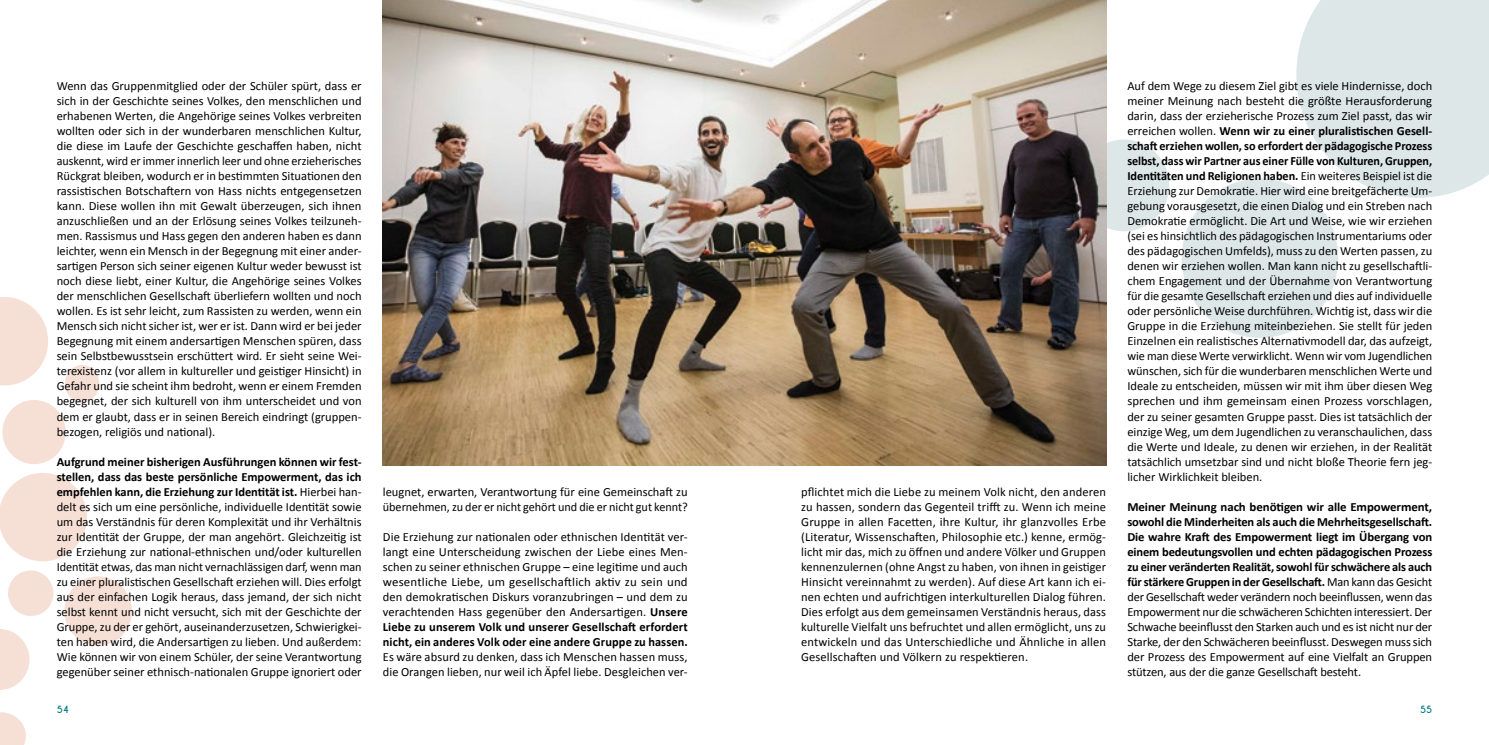
<style>
.page{position:relative;width:1489px;height:745px;background:#fff}
.page>*{position:absolute;margin:0;border:0;box-sizing:border-box;transform-origin:0 0}
.t1{font:12.5px/15px "Calibri";color:#000;text-align:justify}
.t2{font:700 12.5px/15px "Calibri";letter-spacing:-.005em;color:#000}
.t3{font:700 9.38px "Caviar Dreams";color:#00797d}
.s1{font-weight:400}
.s2{font-weight:700}
</style>
<div class="page">
<div style="left:1181px;top:178px;width:157px;height:160px;background:#dee7e8;border-radius:50%"></div>
<svg style="left:1296px;top:0;width:192px;height:198px;background:#e1e9ea"></svg>
<div style="left:1078px;top:139px;width:91px;height:92px;background:#dee7e8;border-radius:50%"></div>
<div style="left:8px;top:570px;width:45px;height:45px;background:#f6e0d6;border-radius:50%"></div>
<div style="left:65px;top:365px;width:34px;height:37px;background:#f6e0d6;border-radius:50%"></div>
<svg style="left:0;top:629px;width:29px;height:60px"></svg>
<div style="left:2px;top:399px;width:64px;height:65px;background:#f6e0d6;border-radius:50%"></div>
<svg style="left:0;top:473px;width:87px;height:88px"></svg>
<svg style="left:0;top:712px;width:26px;height:32px"></svg>
<div style="left:64px;top:576px;width:68px;height:69px;background:#f6e0d6;border-radius:50%"></div>
<svg style="left:0;top:297px;width:48px;height:88px"></svg>
<img style="left:383px;top:0;width:723px;height:465px">
<p class="t1" style="left:57px;top:78px;width:306px">Wenn das Gruppenmitglied oder der Schüler spürt, dass er sich in der Geschichte seines Volkes, den menschlichen und erhabenen Werten, die Angehörige seines Volkes verbreiten wollten oder sich in der wunderbaren menschlichen Kultur, die diese im Laufe der Geschichte geschaffen haben, nicht auskennt, wird er immer innerlich leer und ohne erzieherisches Rückgrat bleiben, wodurch er in bestimmten Situationen den rassistischen Botschaftern von Hass nichts entgegensetzen kann. Diese wollen ihn mit Gewalt überzeugen, sich ihnen</p>
<p class="t1" style="left:57px;top:228px;width:306px">men. Rassismus und Hass gegen den anderen haben es dann</p>
<p class="t1" style="left:57px;top:213px;width:306px">anzuschließen und an der Erlösung seines Volkes teilzuneh-</p>
<p class="t1" style="left:57px;top:258px;width:306px">sartigen Person sich seiner eigenen Kultur weder bewusst ist</p>
<p class="t1" style="left:57px;top:243px;width:306px">leichter, wenn ein Mensch in der Begegnung mit einer ander-</p>
<p class="t1" style="left:57px;top:273px;width:306px">noch diese liebt, einer Kultur, die Angehörige seines Volkes der menschlichen Gesellschaft überliefern wollten und noch wollen. Es ist sehr leicht, zum Rassisten zu werden, wenn ein Mensch sich nicht sicher ist, wer er ist. Dann wird er bei jeder Begegnung mit einem andersartigen Menschen spüren, dass</p>
<p class="t1" style="left:57px;top:363px;width:306px">terexistenz (vor allem in kultureller und geistiger Hinsicht) in</p>
<p class="t1" style="left:57px;top:348px;width:306px">sein Selbstbewusstsein erschüttert wird. Er sieht seine Wei-</p>
<p class="t1" style="left:57px;top:378px;width:306px">Gefahr und sie scheint ihm bedroht, wenn er einem Fremden begegnet, der sich kulturell von ihm unterscheidet und von</p>
<p class="t1" style="left:57px;top:423px;width:160px">bezogen, religiös und national .(</p>
<p class="t1" style="left:57px;top:408px;width:306px">dem er glaubt, dass er in seinen Bereich eindringt (gruppen-</p>
<p class="t2" style="left:57px;top:453px;width:306px">Aufgrund meiner bisherigen Ausführungen können wir fest-</p>
<p class="t1" style="left:57px;top:498px;width:306px">delt es sich um eine persönliche, individuelle Identität sowie</p>
<p class="t2" style="left:57px;top:468px;width:306px">stellen, dass das beste persönliche Empowerment, das ich</p>
<p class="t2" style="left:57px;top:483px;width:306px">empfehlen kann, die Erziehung zur Identität ist. <span class="s1">Hierbei han-</span></p>
<p class="t1" style="left:57px;top:513px;width:306px">um das Verständnis für deren Komplexität und ihr Verhältnis zur Identität der Gruppe, der man angehört. Gleichzeitig ist die Erziehung zur national-ethnischen und/oder kulturellen Identität etwas, das man nicht vernachlässigen darf, wenn man zu einer pluralistischen Gesellschaft erziehen will. Dies erfolgt aus der einfachen Logik heraus, dass jemand, der sich nicht selbst kennt und nicht versucht, sich mit der Geschichte der</p>
<p class="t1" style="left:57px;top:633px;width:306px">ten haben wird, die Andersartigen zu lieben. Und außerdem:</p>
<p class="t1" style="left:57px;top:618px;width:306px">Gruppe zu, der er gehört, auseinanderzusetzen, Schwierigkei-</p>
<p class="t1" style="left:57px;top:648px;width:306px">Wie können wir von einem Schüler, der seine Verantwortung gegenüber seiner ethnisch-nationalen Gruppe ignoriert oder</p>
<p class="t3" style="left:57px;top:703px;width:14px">54</p>
<p class="t1" style="left:383px;top:483px;width:306px">leugnet, erwarten, Verantwortung für eine Gemeinschaft zu übernehmen zu, der er nicht gehört und die er nicht gut kennt?</p>
<p class="t1" style="left:383px;top:528px;width:306px">Die Erziehung zur nationalen oder ethnischen Identität ver-</p>
<p class="t1" style="left:383px;top:573px;width:306px">wesentliche Liebe, um gesellschaftlich aktiv zu sein und den demokratischen Diskurs voranzubringen – und dem zu verachtenden Hass gegenüber den Andersartigen. <span class="s2">Unsere Liebe zu unserem Volk und unserer Gesellschaft erfordert nicht, ein anderes Volk oder eine andere Gruppe zu hassen.</span></p>
<p class="t1" style="left:383px;top:648px;width:306px">Es wäre absurd zu denken, dass ich Menschen hassen muss,</p>
<p class="t1" style="left:383px;top:543px;width:306px">langt eine Unterscheidung zwischen der Liebe eines Men-</p>
<p class="t1" style="left:383px;top:558px;width:306px">schen zu seiner ethnischen Gruppe – eine legitime und auch</p>
<p class="t1" style="left:383px;top:663px;width:306px">die Orangen lieben, nur weil ich Äpfel liebe. Desgleichen ver-</p>
<p class="t1" style="left:801px;top:483px;width:306px">pflichtet mich die Liebe zu meinem Volk nicht, den anderen</p>
<p class="t1" style="left:801px;top:498px;width:306px">zu hassen, sondern das Gegenteil trifft zu. Wenn ich meine<br>Gruppe in allen Facetten, ihre Kultur, ihr glanzvolles Erbe</p>
<p class="t1" style="left:801px;top:543px;width:306px">licht mir das, mich zu öffnen und andere Völker und Gruppen</p>
<p class="t1" style="left:801px;top:528px;width:306px">(Literatur, Wissenschaften, Philosophie etc ) . kenne, ermög-</p>
<p class="t1" style="left:801px;top:558px;width:306px">kennenzulernen (ohne Angst zu haben, von ihnen in geistiger</p>
<p class="t1" style="left:801px;top:588px;width:306px">nen echten und aufrichtigen interkulturellen Dialog führen.</p>
<p class="t1" style="left:801px;top:573px;width:306px">Hinsicht vereinnahmt zu werden .) Auf diese Art kann ich ei-</p>
<p class="t1" style="left:801px;top:603px;width:306px">Dies erfolgt aus dem gemeinsamen Verständnis heraus, dass kulturelle Vielfalt uns befruchtet und allen ermöglicht, uns zu entwickeln und das Unterschiedliche und Ähnliche in allen Gesellschaften und Völkern zu respektieren.</p>
<p class="t1" style="left:1127px;top:78px;width:306px">Auf dem Wege zu diesem Ziel gibt es viele Hindernisse, doch meiner Meinung nach besteht die größte Herausforderung darin, dass der erzieherische Prozess zum Ziel passt, das wir</p>
<p class="t2" style="left:1127px;top:138px;width:306px">schaft erziehen wollen so, erfordert der pädagogische Prozess</p>
<p class="t2" style="left:1127px;top:123px;width:306px"><span class="s1">erreichen wollen.</span> Wenn wir zu einer pluralistischen Gesell-</p>
<p class="t2" style="left:1127px;top:153px;width:306px">selbst, dass wir Partner aus einer Fülle von Kulturen, Gruppen,<br>Identitäten und Religionen haben. <span class="s1">Ein weiteres Beispiel ist die</span></p>
<p class="t1" style="left:1127px;top:198px;width:306px">gebung vorausgesetzt, die einen Dialog und ein Streben nach</p>
<p class="t1" style="left:1127px;top:183px;width:306px">Erziehung zur Demokratie. Hier wird eine breitgefächerte Um-</p>
<p class="t1" style="left:1127px;top:213px;width:306px">Demokratie ermöglicht. Die Art und Weise, wie wir erziehen (sei es hinsichtlich des pädagogischen Instrumentariums oder des pädagogischen Umfelds ,) muss zu den Werten passen zu,</p>
<p class="t1" style="left:1127px;top:273px;width:306px">chem Engagement und der Übernahme von Verantwortung</p>
<p class="t1" style="left:1127px;top:258px;width:306px">denen wir erziehen wollen. Man kann nicht zu gesellschaftli-</p>
<p class="t1" style="left:1127px;top:288px;width:306px">für die gesamte Gesellschaft erziehen und dies auf individuelle oder persönliche Weise durchführen. Wichtig ist, dass wir die Gruppe in die Erziehung miteinbeziehen. Sie stellt für jeden Einzelnen ein realistisches Alternativmodell dar, das aufzeigt, wie man diese Werte verwirklicht. Wenn wir vom Jugendlichen wünschen, sich für die wunderbaren menschlichen Werte und Ideale zu entscheiden, müssen wir mit ihm über diesen Weg sprechen und ihm gemeinsam einen Prozess vorschlagen, der zu seiner gesamten Gruppe passt. Dies ist tatsächlich der einzige Weg, um dem Jugendlichen zu veranschaulichen, dass die Werte und Ideale, zu denen wir erziehen in, der Realität</p>
<p class="t1" style="left:1127px;top:468px;width:137px">licher Wirklichkeit bleiben.</p>
<p class="t1" style="left:1127px;top:453px;width:306px">tatsächlich umsetzbar sind und nicht bloße Theorie fern jeg-</p>
<p class="t1" style="left:1127px;top:498px;width:306px"><span class="s2">Meiner Meinung nach benötigen wir alle Empowerment, sowohl die Minderheiten als auch die Mehrheitsgesellschaft.<br>Die wahre Kraft des Empowerment liegt im Übergang von einem bedeutungsvollen und echten pädagogischen Prozess zu einer veränderten Realität, sowohl für schwächere als auch für stärkere Gruppen in der Gesellschaft.</span> Man kann das Gesicht der Gesellschaft weder verändern noch beeinflussen, wenn das Empowerment nur die schwächeren Schichten interessiert. Der Schwache beeinflusst den Starken auch und es ist nicht nur der Starke, der den Schwächeren beeinflusst. Deswegen muss sich der Prozess des Empowerment auf eine Vielfalt an Gruppen stützen, aus der die ganze Gesellschaft besteht.</p>
<p class="t3" style="left:1419px;top:703px;width:14px">55</p>
</div>
